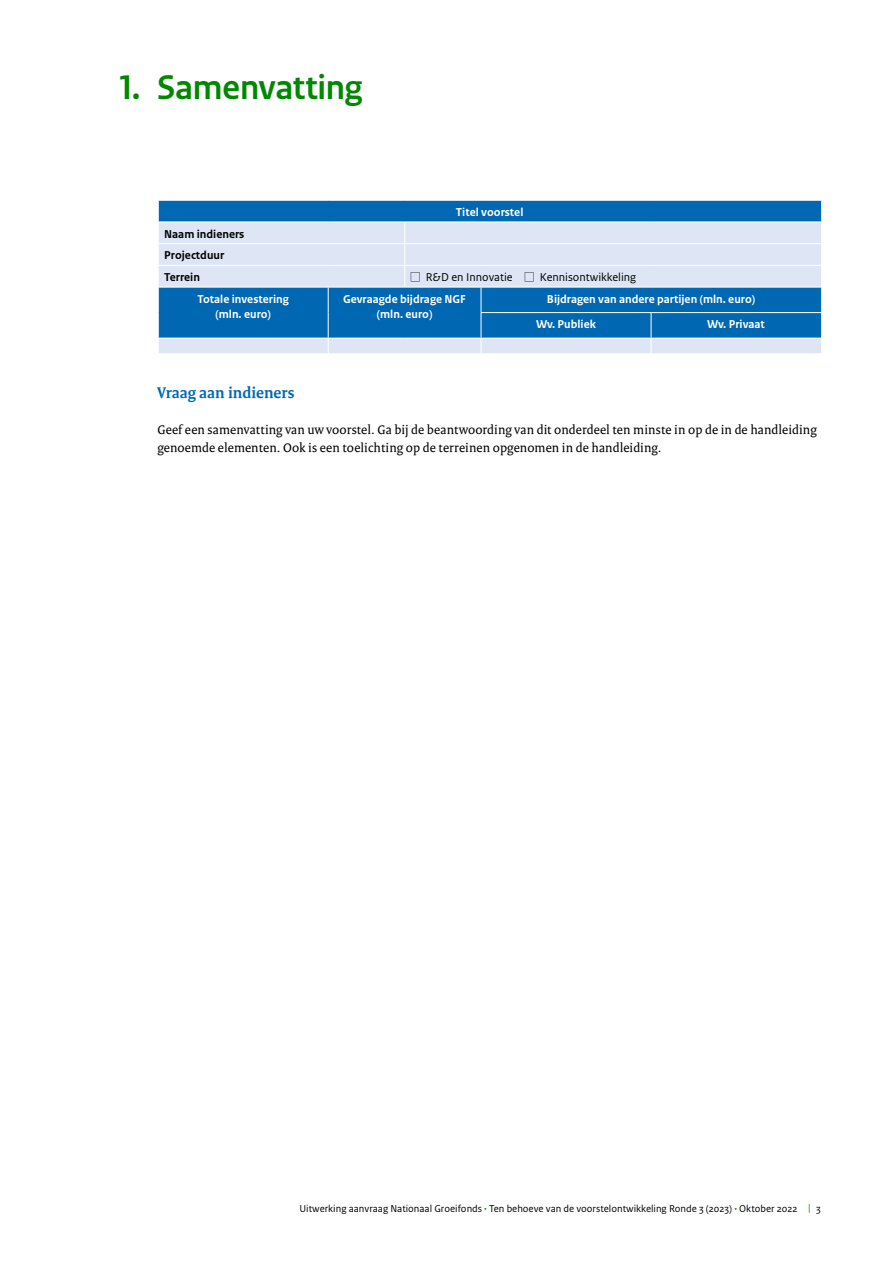
<style>
.page{position:relative;width:893px;height:1263px;background:#fff}
.page>*{position:absolute;margin:0;border:0;box-sizing:border-box;transform-origin:0 0}
.H2_RO_Kop{font:700 36px "Rijksoverheid Sans Heading";color:#080}
.Subkop_inspring{font:700 16.5px "Rijksoverheid Serif";color:#0068b3}
.P_Broodtekst_Serif{font:13.5px/18px "Rijksoverheid Serif";letter-spacing:.005em;color:#000}
.Tabel_Broodtekst{font:700 12px/15px "Rijksoverheid Sans Text";color:#fff;text-align:center}
.Tabel_Broodtekst-2{font:12px "Rijksoverheid Sans Text";color:#000}
.Tabel_Broodtekst-3{font:700 12px "Rijksoverheid Sans Text";color:#000}
.t1{font:10.5px "Rijksoverheid Sans Text";color:#000}
.s1{font-weight:700;color:#080}
.s2{color:#080}
</style>
<div class="page">
<div style="left:159px;top:201px;width:662px;height:21px;background:#0068b3"></div>
<svg style="left:159px;top:223px;width:662px;height:130px;background:#87b5db"></svg>
<hr style="left:158px;top:287px;width:170px;height:1px;background:#fff">
<hr style="left:328px;top:287px;width:77px;height:1px;background:#fff">
<hr style="left:405px;top:287px;width:76px;height:1px;background:#fff">
<hr style="left:481px;top:287px;width:170px;height:1px;background:#fff">
<hr style="left:651px;top:287px;width:170px;height:1px;background:#fff">
<svg style="left:404px;top:223px;width:1px;height:64px"></svg>
<hr style="left:481px;top:312px;width:170px;height:1px;background:#fff">
<hr style="left:651px;top:312px;width:170px;height:1px;background:#fff">
<hr style="left:158px;top:243px;width:170px;height:1px;background:#fff">
<hr style="left:328px;top:243px;width:77px;height:1px;background:#fff">
<hr style="left:405px;top:243px;width:76px;height:1px;background:#fff">
<hr style="left:481px;top:243px;width:170px;height:1px;background:#fff">
<hr style="left:651px;top:243px;width:170px;height:1px;background:#fff">
<hr style="left:158px;top:265px;width:170px;height:1px;background:#fff">
<hr style="left:328px;top:265px;width:77px;height:1px;background:#fff">
<hr style="left:405px;top:265px;width:76px;height:1px;background:#fff">
<hr style="left:481px;top:265px;width:170px;height:1px;background:#fff">
<hr style="left:651px;top:265px;width:170px;height:1px;background:#fff">
<hr style="left:158px;top:338px;width:170px;height:1px;background:#fff">
<svg style="left:158px;top:201px;width:1px;height:137px"></svg>
<hr style="left:328px;top:338px;width:77px;height:1px;background:#fff">
<svg style="left:328px;top:287px;width:1px;height:66px"></svg>
<hr style="left:405px;top:338px;width:76px;height:1px;background:#fff">
<hr style="left:481px;top:338px;width:170px;height:1px;background:#fff">
<svg style="left:481px;top:287px;width:1px;height:66px"></svg>
<hr style="left:651px;top:338px;width:170px;height:1px;background:#fff">
<svg style="left:651px;top:313px;width:1px;height:40px"></svg>
<h2 class="H2_RO_Kop" style="left:119px;top:67px;width:245px">1. Samenvatting</h2>
<p class="Tabel_Broodtekst" style="left:456px;top:205px;width:69px">Titel voorstel</p>
<p class="Tabel_Broodtekst-3" style="left:164px;top:227px;width:82px">Naam indieners</p>
<p class="Tabel_Broodtekst-3" style="left:164px;top:249px;width:61px">Projectduur</p>
<p class="Tabel_Broodtekst-3" style="left:164px;top:270px;width:37px">Terrein</p>
<p class="Tabel_Broodtekst-2" style="left:411px;top:270px;width:227px">☐ R&amp;D en Innovatie ☐ Kennisontwikkeling</p>
<p class="Tabel_Broodtekst" style="left:198px;top:292px;width:93px">Totale investering</p>
<p class="Tabel_Broodtekst" style="left:215px;top:307px;width:57px">(mln. euro)</p>
<p class="Tabel_Broodtekst" style="left:343px;top:292px;width:124px">Gevraagde bijdrage NGF (mln. euro)</p>
<p class="Tabel_Broodtekst" style="left:547px;top:292px;width:210px">Bijdragen van andere partijen (mln. euro)</p>
<p class="Tabel_Broodtekst" style="left:536px;top:317px;width:61px">Wv. Publiek</p>
<p class="Tabel_Broodtekst" style="left:707px;top:317px;width:59px">Wv. Privaat</p>
<p class="Subkop_inspring" style="left:157px;top:383px;width:139px">Vraag aan indieners</p>
<p class="P_Broodtekst_Serif" style="left:157px;top:420px;width:661px">Geef een samenvatting van uw voorstel. Ga bij de beantwoording van dit onderdeel ten minste in op de in de handleiding genoemde elementen. Ook is een toelichting op de terreinen opgenomen in de handleiding.</p>
<p class="t1" style="left:299px;top:1202px;width:523px">Uitwerking aanvraag Nationaal Groeifonds <span class="s1">·</span> Ten behoeve van de voorstelontwikkeling Ronde 3 (2023) <span class="s1">·</span> Oktober 2022 <span class="s2">|</span> 3</p>
</div>
